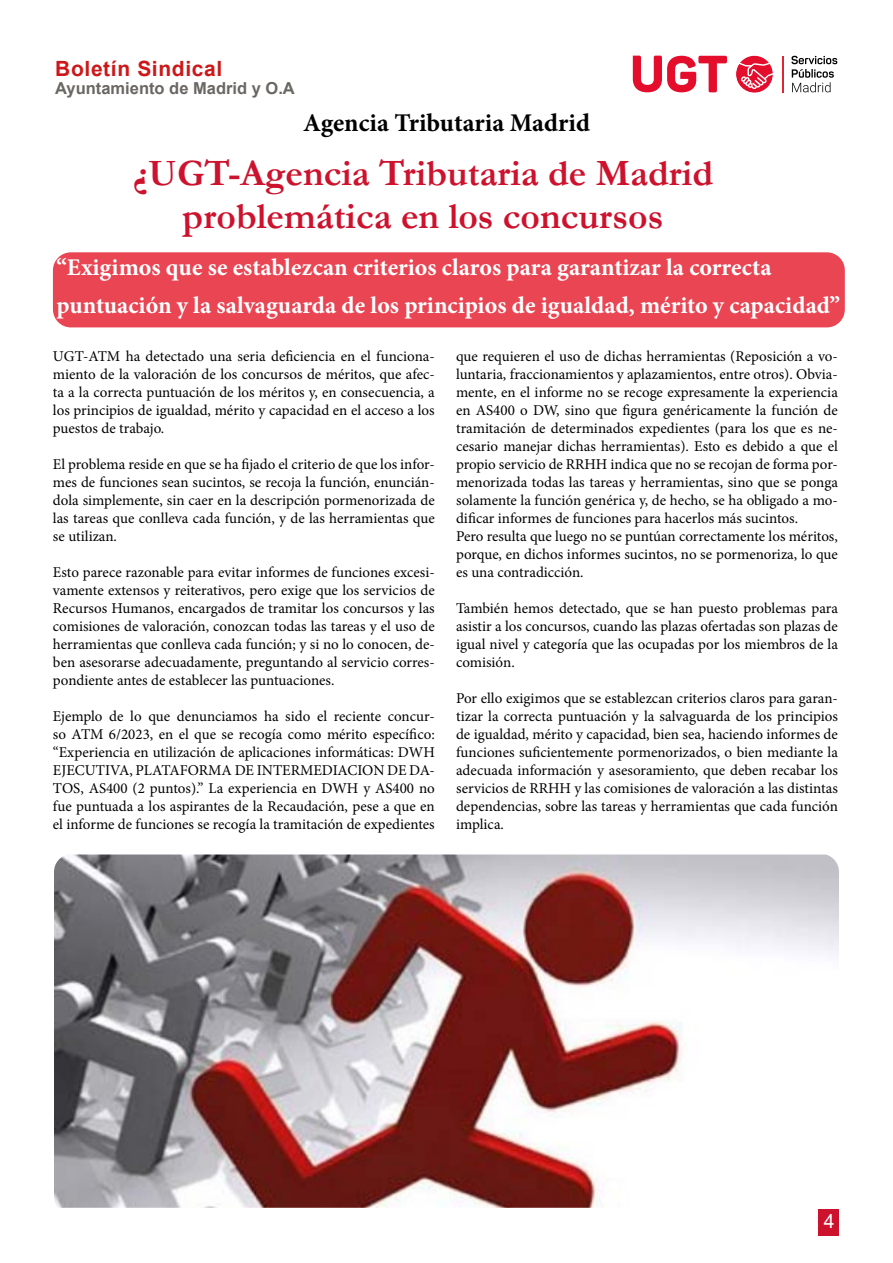
<style>
.page{position:relative;width:893px;height:1263px;background:#fff}
.page>*{position:absolute;margin:0;border:0;box-sizing:border-box;transform-origin:0 0}
.t1{font:700 37.5px/43.5px "Garamond";color:#cd122d;text-align:center}
.t2{font:700 25.5px "Minion Pro";color:#000}
.t3{font:700 24px/37.5px "Minion Pro";color:#fff}
.t4{font:700 21px "Arial";letter-spacing:.03em;color:#cd1719}
.t5{font:19.5px "Arial";color:#fff}
.t6{font:700 16.5px "Arial";color:#6a6763}
.t7{font:15px/18px "Minion Pro";color:#000;text-align:justify}
</style>
<div class="page">
<div style="left:818px;top:1209px;width:21px;height:26px;background:#cd122d"></div>
<img style="left:54px;top:854px;width:785px;height:354px">
<svg style="left:633px;top:56px;width:94px;height:36px"></svg>
<svg style="left:736px;top:55px;width:37px;height:38px"></svg>
<hr style="left:782px;top:56px;width:1px;height:36px;background:#e62330">
<svg style="left:791px;top:56px;width:46px;height:36px"></svg>
<div style="left:53px;top:252px;width:792px;height:75px;background:#e94553;border-radius:18px"></div>
<h3 class="t4" style="left:55px;top:53px;width:168px">Boletín Sindical</h3>
<p class="t6" style="left:55px;top:76px;width:241px">Ayuntamiento de Madrid y O.A</p>
<h2 class="t2" style="left:303px;top:105px;width:288px">Agencia Tributaria Madrid</h2>
<h1 class="t1" style="left:133px;top:151px;width:582px">¿UGT-Agencia Tributaria de Madrid problemática en los concursos</h1>
<h3 class="t3" style="left:56px;top:249px;width:785px">“Exigimos que se establezcan criterios claros para garantizar la correcta puntuación y la salvaguarda de los principios de igualdad, mérito y capacidad”</h3>
<p class="t7" style="left:53px;top:347px;width:383px">UGT-ATM ha detectado una seria deficiencia en el funciona&shy;miento de la valoración de los concursos de méritos, que afec&shy;ta a la correcta puntuación de los méritos y, en consecuencia, a los principios de igualdad, mérito y capacidad en el acceso a los puestos de trabajo.</p>
<p class="t7" style="left:53px;top:455px;width:383px">El problema reside en que se ha fijado el criterio de que los infor&shy;mes de funciones sean sucintos, se recoja la función, enuncián&shy;dola simplemente, sin caer en la descripción pormenorizada de las tareas que conlleva cada función, y de las herramientas que se utilizan.</p>
<p class="t7" style="left:53px;top:563px;width:383px">Esto parece razonable para evitar informes de funciones excesi&shy;vamente extensos y reiterativos, pero exige que los servicios de Recursos Humanos, encargados de tramitar los concursos y las comisiones de valoración, conozcan todas las tareas y el uso de herramientas que conlleva cada función; y si no lo conocen, de&shy;ben asesorarse adecuadamente, preguntando al servicio corres&shy;pondiente antes de establecer las puntuaciones.</p>
<p class="t7" style="left:53px;top:707px;width:383px">Ejemplo de lo que denunciamos ha sido el reciente concur&shy;so ATM 6/2023, en el que se recogía como mérito específico: “Experiencia en utilización de aplicaciones informáticas: DWH EJECUTIVA, PLATAFORMA DE INTERMEDIACION DE DA-TOS, AS400 (2 puntos).” La experiencia en DWH y AS400 no fue puntuada a los aspirantes de la Recaudación, pese a que en el informe de funciones se recogía la tramitación de expedientes</p>
<p class="t7" style="left:456px;top:347px;width:383px;text-align:left">que requieren el uso de dichas herramientas (Reposición a vo&shy;luntaria, fraccionamientos y aplazamientos, entre otros). Obvia&shy;mente, en el informe no se recoge expresamente la experiencia en AS400 o DW, sino que figura genéricamente la función de tramitación de determinados expedientes (para los que es ne&shy;cesario manejar dichas herramientas). Esto es debido a que el propio servicio de RRHH indica que no se recojan de forma por&shy;menorizada todas las tareas y herramientas, sino que se ponga solamente la función genérica y, de hecho, se ha obligado a mo&shy;dificar informes de funciones para hacerlos más sucintos.<br>Pero resulta que luego no se puntúan correctamente los méritos, porque, en dichos informes sucintos, no se pormenoriza, lo que es una contradicción.</p>
<p class="t7" style="left:456px;top:599px;width:383px">También hemos detectado, que se han puesto problemas para asistir a los concursos, cuando las plazas ofertadas son plazas de igual nivel y categoría que las ocupadas por los miembros de la comisión.</p>
<p class="t7" style="left:456px;top:689px;width:383px">Por ello exigimos que se establezcan criterios claros para garan&shy;tizar la correcta puntuación y la salvaguarda de los principios de igualdad, mérito y capacidad, bien sea, haciendo informes de funciones suficientemente pormenorizados, o bien mediante la adecuada información y asesoramiento, que deben recabar los servicios de RRHH y las comisiones de valoración a las distintas dependencias, sobre las tareas y herramientas que cada función implica.</p>
<h3 class="t5" style="left:824px;top:1208px;width:12px">4</h3>
</div>
